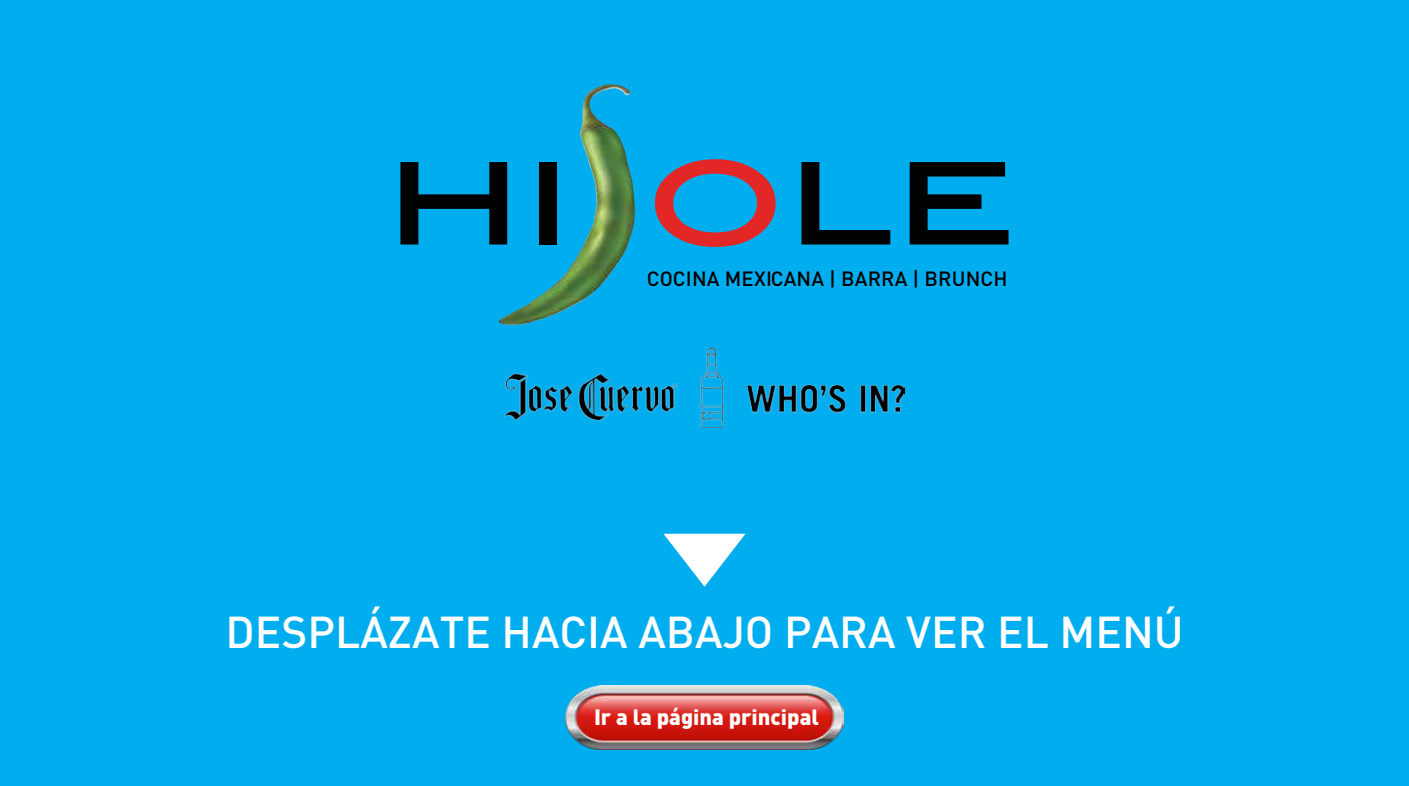
<style>
.page{position:relative;width:1409px;height:786px;background:#fff}
.page>*{position:absolute;margin:0;border:0;box-sizing:border-box;transform-origin:0 0}
.t1{font:500 44.1px "DINOT";color:#fff}
.t2{font:900 21.9px "DIN Pro";color:#fff}
.t3{font:500 20.4px "DINOT";letter-spacing:.01em;color:#000}
</style>
<div class="page">
<div style="left:0;top:0;width:1408px;height:786px;background:#00aeef"></div>
<img style="left:505px;top:349px;width:399px;height:78px">
<img style="left:498px;top:135px;width:137px;height:190px">
<img style="left:580px;top:85px;width:50px;height:50px">
<svg style="left:400px;top:162px;width:107px;height:82px"></svg>
<div style="left:538px;top:162px;width:18px;height:82px;background:#000101"></div>
<svg style="left:655px;top:159px;width:120px;height:88px"></svg>
<svg style="left:801px;top:162px;width:89px;height:82px"></svg>
<svg style="left:909px;top:162px;width:99px;height:82px"></svg>
<svg style="left:663px;top:533px;width:82px;height:53px"></svg>
<img style="left:565px;top:685px;width:278px;height:64px">
<p class="t3" style="left:647px;top:267px;width:362px">COCINA MEXICANA | BARRA | BRUNCH</p>
<p class="t1" style="left:225px;top:606px;width:959px">DESPLÁZATE HACIA ABAJO PARA VER EL MENÚ</p>
<p class="t2" style="left:594px;top:707px;width:226px">Ir a la página principal</p>
</div>
